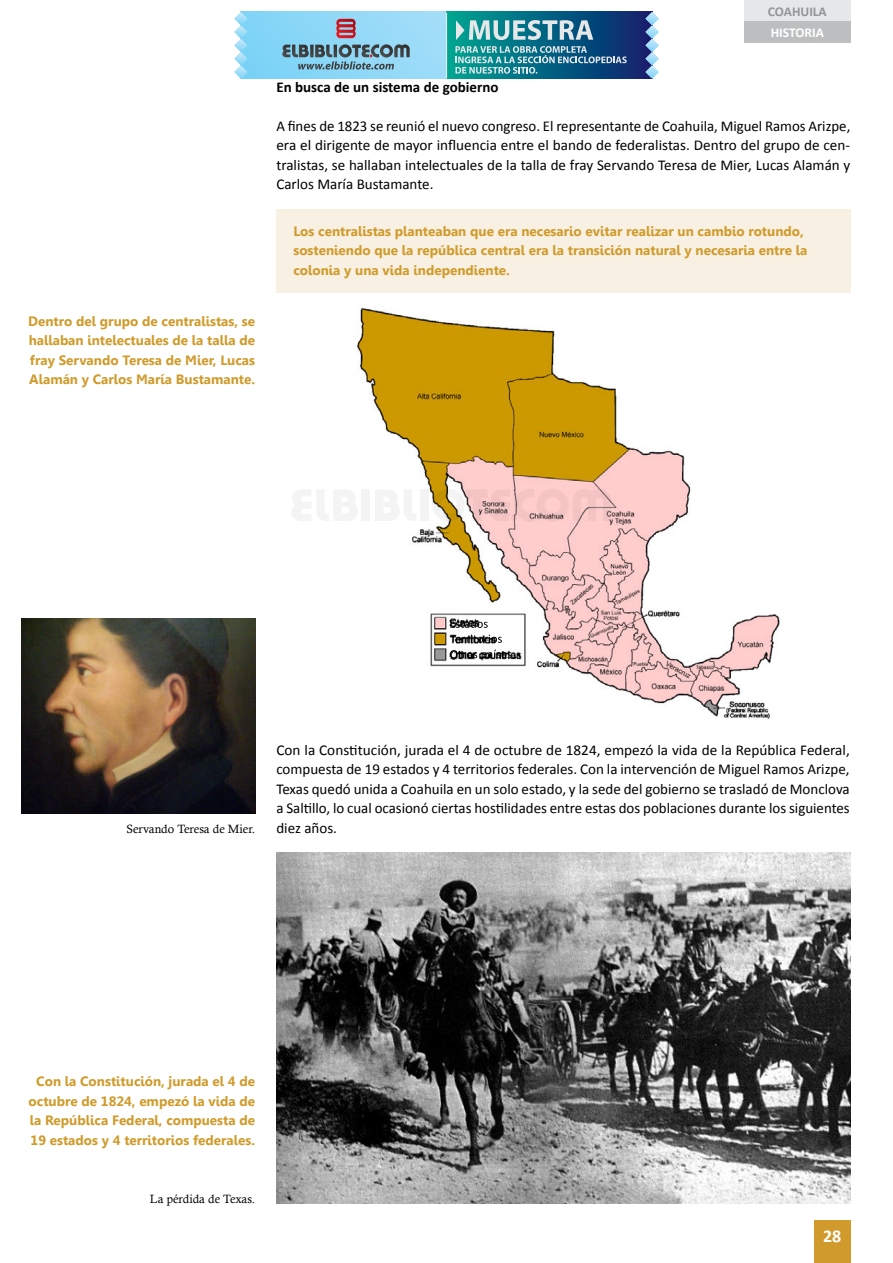
<style>
.page{position:relative;width:893px;height:1263px;background:#fff}
.page>*{position:absolute;margin:0;border:0;box-sizing:border-box;transform-origin:0 0}
.t1{font:700 18px "Calibri";color:#fff}
.t2{font:15px/19.5px "Calibri";color:#000;text-align:justify}
.t3{font:700 15px "Calibri";color:#000}
.t4{font:700 13.5px/19.5px "Gisha";color:#d09b2c}
.t5{font:700 13.5px "Calibri";color:#939598}
.t6{font:700 13.5px "Calibri";color:#fff}
.t7{font:12px "Calisto";color:#000}
</style>
<div class="page">
<div style="left:814px;top:1220px;width:36px;height:43px;background:#d09b2c"></div>
<div style="left:744px;top:0;width:106px;height:21px;background:#e6e7e8"></div>
<div style="left:744px;top:21px;width:106px;height:22px;background:#bcbec0"></div>
<div style="left:276px;top:209px;width:574px;height:83px;background:#f8f0e2"></div>
<img style="left:357px;top:307px;width:423px;height:411px">
<img style="left:276px;top:852px;width:574px;height:351px">
<img style="left:21px;top:618px;width:234px;height:195px">
<svg style="left:450px;top:619px;width:38px;height:9px"></svg>
<svg style="left:450px;top:635px;width:52px;height:8px"></svg>
<svg style="left:450px;top:650px;width:62px;height:10px"></svg>
<svg style="left:248px;top:12px;width:198px;height:67px;background:#8fd8f7"></svg>
<svg style="left:292px;top:489px;width:69px;height:32px"></svg>
<div style="left:362px;top:489px;width:8px;height:32px;background:#f4f4f4"></div>
<svg style="left:375px;top:489px;width:41px;height:32px"></svg>
<div style="left:420px;top:489px;width:8px;height:32px;background:#f4f4f4"></div>
<svg style="left:432px;top:489px;width:179px;height:33px;background:#e5bdb3"></svg>
<div style="left:446px;top:12px;width:206px;height:67px;background:linear-gradient(to right,#00a694,#0c1f6e)"></div>
<svg style="left:234px;top:12px;width:14px;height:67px"></svg>
<svg style="left:645px;top:12px;width:14px;height:67px"></svg>
<svg style="left:336px;top:19px;width:20px;height:19px"></svg>
<svg style="left:281px;top:44px;width:129px;height:26px;background:#6e9bae"></svg>
<svg style="left:455px;top:46px;width:172px;height:28px;background:#3d859c"></svg>
<svg style="left:456px;top:20px;width:137px;height:20px;background:#70aab6"></svg>
<hr style="left:446px;top:13px;width:1px;height:66px;background:#e6e7e9">
<p class="t4" style="left:28px;top:311px;width:228px;text-align:justify">Dentro del grupo de centralistas, se hallaban intelectuales de la talla de fray Servando Teresa de Mier, Lucas Alamán y Carlos María Bustamante.</p>
<p class="t5" style="left:768px;top:3px;width:61px">COAHUILA</p>
<p class="t6" style="left:771px;top:24px;width:55px">HISTORIA</p>
<p class="t3" style="left:276px;top:77px;width:224px">En busca de un sistema de gobierno</p>
<p class="t2" style="left:276px;top:116px;width:575px">A fines de 1823 se reunió el nuevo congreso. El representante de Coahuila, Miguel Ramos Arizpe, era el dirigente de mayor influencia entre el bando de federalistas. Dentro del grupo de cen&shy;tralistas, se hallaban intelectuales de la talla de fray Servando Teresa de Mier, Lucas Alamán y Carlos María Bustamante.</p>
<p class="t4" style="left:293px;top:222px;width:516px">Los centralistas planteaban que era necesario evitar realizar un cambio rotundo, sosteniendo que la república central era la transición natural y necesaria entre la colonia y una vida independiente.</p>
<p class="t7" style="left:126px;top:822px;width:130px">Servando Teresa de Mier.</p>
<p class="t2" style="left:276px;top:740px;width:575px">Con la Constitución, jurada el 4 de octubre de 1824, empezó la vida de la República Federal, compuesta de 19 estados y 4 territorios federales. Con la intervención de Miguel Ramos Arizpe, Texas quedó unida a Coahuila en un solo estado, y la sede del gobierno se trasladó de Monclova a Saltillo, lo cual ocasionó ciertas hostilidades entre estas dos poblaciones durante los siguientes diez años.</p>
<p class="t4" style="left:29px;top:1072px;width:228px;text-align:center">Con la Constitución, jurada el 4 de octubre de 1824, empezó la vida de la República Federal, compuesta de 19 estados y 4 territorios federales.</p>
<p class="t7" style="left:150px;top:1192px;width:107px">La pérdida de Texas.</p>
<p class="t1" style="left:823px;top:1225px;width:20px">28</p>
</div>
